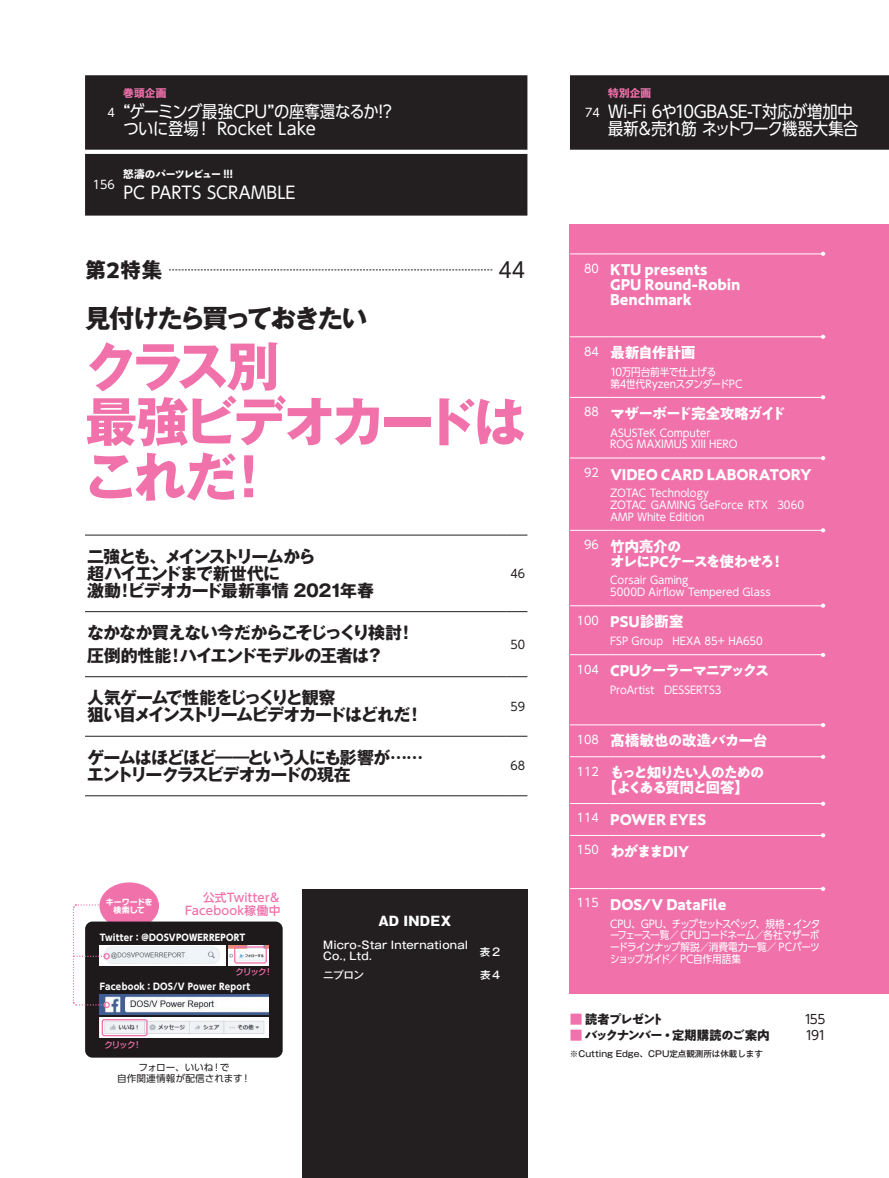
<style>
.page{position:relative;width:889px;height:1178px;background:#fff}
.page>*{position:absolute;margin:0;border:0;box-sizing:border-box;transform-origin:0 0}
.t1{font:700 53.1px/55.3px "Gothic MB101 Pro";letter-spacing:-.075em;color:#f171ab}
.t2{font:700 25.5px "Gothic MB101 Pro";letter-spacing:-.075em;color:#231f20}
.t3{font:700 21.3px "PA1 Gothic Std";color:#231f20}
.t4{font:21.3px "UD Shin Go C Oniz Pr 6";color:#231f20}
.t5{font:16.95px/17px "UD Shin Go C Oniz Pr 6";letter-spacing:-.015em;color:#fff}
.t6{font:700 16.95px/17px "Gothic MB101 Pro";letter-spacing:-.07em;color:#231f20}
.t7{font:700 16.95px/22.5px "Gothic MB101 Pro";letter-spacing:-.05em;color:#231f20}
.t8{font:700 16.95px/17px "Gothic MB101 Pro";letter-spacing:-.09em;color:#231f20}
.t9{font:700 14.85px/14.9px "PA1 Gothic Std";letter-spacing:-.01em;color:#fff}
.t10{font:700 14.85px/32px "PA1 Gothic Std";letter-spacing:-.03em;color:#fff}
.t11{font:700 14.85px/14.9px "PA1 Gothic Std";letter-spacing:-.07em;color:#fff}
.t12{font:700 14.85px/32px "PA1 Gothic Std";letter-spacing:-.095em;color:#fff}
.t13{font:700 14.85px "PA1 Gothic Std";letter-spacing:-.105em;color:#fff}
.t14{font:700 14.85px "PA1 Gothic Std";letter-spacing:-.005em;color:#fff}
.t15{font:700 12.75px "PA1 Gothic Std";letter-spacing:-.09em;color:#231f20}
.t16{font:700 12.75px "PA1 Gothic Std";letter-spacing:-.11em;color:#231f20}
.t17{font:800 12.75px "Gothic MB101 Pro";letter-spacing:.02em;color:#fff}
.t18{font:12.75px "UD Shin Go C Oniz Pr 6";letter-spacing:-.125em;color:#231f20}
.t19{font:500 11.7px/12.8px "UD Shin Go Pro";letter-spacing:.02em;color:#f171ab;text-align:right}
.t20{font:11.7px "UD Shin Go C Oniz Pr 6";color:#231f20}
.t21{font:11.7px "UD Shin Go C Oniz Pr 6";color:#fff}
.t22{font:10.65px/11.7px "UD Shin Go C Oniz Pr 6";letter-spacing:-.005em;color:#fff}
.t23{font:500 10.65px/10.6px "Gothic MB101 Pro";letter-spacing:.01em;color:#fff}
.t24{font:10.65px/11.7px "UD Shin Go C Oniz Pr 6";letter-spacing:-.025em;color:#fff}
.t25{font:10.65px "P Bunkyu Md Go Std EB";letter-spacing:-.13em;color:#fff}
.t26{font:10.65px "P Bunkyu Md Go Std EB";letter-spacing:.015em;color:#f171ab}
.t27{font:9.6px/11.7px "UD Shin Go Pro";letter-spacing:.005em;color:#231f20;text-align:center}
.t28{font:700 9.15px "UD Shin Go C Oniz Pr 6";letter-spacing:.025em;color:#fff}
.t29{font:500 8.55px "Gothic MB101 Pro";color:#231f20}
.t30{font:500 8.55px "Shin M Go Pro";letter-spacing:-.115em;color:#f171ab}
.t31{font:700 7.95px/8.6px "Shin M Go Pro";letter-spacing:-.015em;color:#fff;text-align:center}
.s1{font-weight:300;color:#f171ab}
</style>
<div class="page">
<svg style="left:169px;top:270px;width:323px;height:1px"></svg>
<div style="left:302px;top:889px;width:225px;height:289px;background:#231f20"></div>
<div style="left:570px;top:75px;width:319px;height:75px;background:#231f20"></div>
<div style="left:99px;top:882px;width:60px;height:47px;background:#f171ab;border-radius:50%"></div>
<div style="left:85px;top:921px;width:198px;height:136px;background:#1e1a1b;border-radius:7px"></div>
<img style="left:105px;top:945px;width:121px;height:20px">
<img style="left:228px;top:945px;width:40px;height:20px">
<img style="left:100px;top:994px;width:168px;height:20px">
<img style="left:100px;top:1017px;width:168px;height:21px">
<div style="left:102px;top:1019px;width:46px;height:17px;border:1px solid #f171ab;border-radius:2px"></div>
<div style="left:234px;top:946px;width:33px;height:17px;border:1px solid #f171ab;border-radius:2px"></div>
<div style="left:103px;top:1002px;width:7px;height:6px;border:1px solid #f171ab;border-radius:50%"></div>
<svg style="left:72px;top:904px;width:33px;height:102px"></svg>
<div style="left:103px;top:953px;width:7px;height:6px;border:1px solid #f171ab;border-radius:50%"></div>
<div style="left:570px;top:224px;width:319px;height:770px;background:#f171ab"></div>
<hr style="left:570px;top:254px;width:38px;height:1px;background:#fff">
<hr style="left:608px;top:254px;width:217px;height:1px;background:#fff">
<hr style="left:570px;top:336px;width:38px;height:1px;background:#fff">
<hr style="left:608px;top:336px;width:217px;height:1px;background:#fff">
<hr style="left:570px;top:397px;width:38px;height:1px;background:#fff">
<hr style="left:608px;top:397px;width:217px;height:1px;background:#fff">
<hr style="left:570px;top:458px;width:38px;height:1px;background:#fff">
<hr style="left:608px;top:458px;width:217px;height:1px;background:#fff">
<hr style="left:570px;top:530px;width:38px;height:1px;background:#fff">
<hr style="left:608px;top:530px;width:217px;height:1px;background:#fff">
<hr style="left:570px;top:605px;width:38px;height:1px;background:#fff">
<hr style="left:608px;top:605px;width:217px;height:1px;background:#fff">
<hr style="left:570px;top:654px;width:38px;height:1px;background:#fff">
<hr style="left:608px;top:654px;width:217px;height:1px;background:#fff">
<hr style="left:570px;top:724px;width:38px;height:1px;background:#fff">
<hr style="left:608px;top:724px;width:217px;height:1px;background:#fff">
<hr style="left:570px;top:756px;width:38px;height:1px;background:#fff">
<hr style="left:608px;top:756px;width:217px;height:1px;background:#fff">
<hr style="left:570px;top:803px;width:38px;height:1px;background:#fff">
<hr style="left:608px;top:803px;width:217px;height:1px;background:#fff">
<hr style="left:570px;top:835px;width:38px;height:1px;background:#fff">
<hr style="left:608px;top:835px;width:217px;height:1px;background:#fff">
<hr style="left:570px;top:888px;width:38px;height:1px;background:#fff">
<hr style="left:608px;top:888px;width:217px;height:1px;background:#fff">
<svg style="left:821px;top:252px;width:4px;height:4px"></svg>
<svg style="left:821px;top:335px;width:4px;height:4px"></svg>
<svg style="left:821px;top:456px;width:4px;height:4px"></svg>
<svg style="left:821px;top:395px;width:4px;height:4px"></svg>
<svg style="left:821px;top:528px;width:4px;height:4px"></svg>
<svg style="left:821px;top:603px;width:4px;height:5px"></svg>
<svg style="left:821px;top:653px;width:4px;height:4px"></svg>
<svg style="left:821px;top:723px;width:4px;height:4px"></svg>
<svg style="left:821px;top:755px;width:4px;height:4px"></svg>
<svg style="left:821px;top:801px;width:4px;height:5px"></svg>
<svg style="left:821px;top:833px;width:4px;height:4px"></svg>
<svg style="left:821px;top:887px;width:4px;height:4px"></svg>
<hr style="left:85px;top:535px;width:421px;height:1px;background:#231f20">
<svg style="left:506px;top:535px;width:21px;height:1px"></svg>
<hr style="left:85px;top:611px;width:421px;height:1px;background:#231f20">
<svg style="left:506px;top:611px;width:21px;height:1px"></svg>
<hr style="left:85px;top:676px;width:421px;height:1px;background:#231f20">
<svg style="left:506px;top:676px;width:21px;height:1px"></svg>
<hr style="left:85px;top:736px;width:421px;height:1px;background:#231f20">
<svg style="left:506px;top:736px;width:21px;height:1px"></svg>
<hr style="left:85px;top:795px;width:421px;height:1px;background:#231f20">
<svg style="left:506px;top:795px;width:21px;height:1px"></svg>
<div style="left:85px;top:75px;width:442px;height:141px;background:#231f20"></div>
<p class="t21" style="left:107px;top:103px;width:9px">4</p>
<p class="t26" style="left:123px;top:85px;width:45px">巻頭企画</p>
<h3 class="t5" style="left:123px;top:102px;width:270px">“ゲーミング最強CPU”の座奪還なるか!?ついに登場！ Rocket Lake</h3>
<p class="t21" style="left:93px;top:175px;width:24px">156</p>
<p class="t25" style="left:123px;top:166px;width:111px">怒濤のパーツレビュー !!!</p>
<h3 class="t5" style="left:123px;top:183px;width:174px">PC PARTS SCRAMBLE</h3>
<h3 class="t3" style="left:85px;top:256px;width:79px">第2特集</h3>
<h2 class="t2" style="left:85px;top:297px;width:284px">見付けたら買っておきたい</h2>
<h1 class="t1" style="left:84px;top:332px;width:444px">クラス別<br>最強ビデオカードはこれだ！</h1>
<h3 class="t4" style="left:498px;top:253px;width:28px">44</h3>
<h3 class="t6" style="left:87px;top:546px;width:289px">二強とも、メインストリームから<br>超ハイエンドまで新世代に<br>激動！ビデオカード最新事情 2021年春</h3>
<h3 class="t7" style="left:87px;top:619px;width:329px">なかなか買えない今だからこそじっくり検討！圧倒的性能！ハイエンドモデルの王者は？</h3>
<p class="t20" style="left:510px;top:564px;width:16px">46</p>
<p class="t20" style="left:510px;top:635px;width:16px">50</p>
<h3 class="t8" style="left:87px;top:687px;width:337px">人気ゲームで性能をじっくりと観察<br>狙い目メインストリームビデオカードはどれだ！</h3>
<p class="t20" style="left:510px;top:697px;width:16px">59</p>
<h3 class="t6" style="left:87px;top:747px;width:338px">ゲームはほどほど――という人にも影響が……エントリークラスビデオカードの現在</h3>
<p class="t20" style="left:510px;top:757px;width:16px">68</p>
<p class="t19" style="left:185px;top:891px;width:97px">公式Twitter＆<br>Facebook稼働中</p>
<p class="t31" style="left:106px;top:896px;width:48px">キーワードを検索して</p>
<p class="t28" style="left:100px;top:930px;width:147px">Twitter：@DOSVPOWERREPORT</p>
<p class="t30" style="left:236px;top:965px;width:39px">クリック！</p>
<p class="t28" style="left:100px;top:979px;width:152px">Facebook：DOS/V Power Report</p>
<p class="t30" style="left:104px;top:1038px;width:39px">クリック！</p>
<p class="t27" style="left:117px;top:1061px;width:135px">フォロー、いいね！で<br>自作関連情報が配信されます！</p>
<p class="t17" style="left:378px;top:910px;width:74px">AD INDEX</p>
<p class="t23" style="left:323px;top:939px;width:146px">Micro-Star International<br>Co., Ltd.</p>
<p class="t23" style="left:480px;top:945px;width:22px">表2</p>
<p class="t23" style="left:323px;top:968px;width:43px">ニプロン</p>
<p class="t23" style="left:480px;top:968px;width:21px">表4</p>
<p class="t21" style="left:585px;top:103px;width:16px">74</p>
<p class="t26" style="left:608px;top:85px;width:44px">特別企画</p>
<h3 class="t5" style="left:608px;top:102px;width:252px">Wi-Fi 6や10GBASE-T対応が増加中最新＆売れ筋 ネットワーク機器大集合</h3>
<h3 class="t9" style="left:610px;top:264px;width:132px;text-indent:-26px"><sup>80</sup> KTU presents　<br>GPU Round-Robin<br>Benchmark</h3>
<h3 class="t10" style="left:584px;top:339px;width:113px"><sup>84</sup> 最新自作計画</h3>
<p class="t24" style="left:610px;top:365px;width:134px">10万円台前半で仕上げる<br>第4世代RyzenスタンダードPC</p>
<h3 class="t11" style="left:584px;top:408px;width:203px"><sup>88</sup> マザーボード完全攻略ガイド</h3>
<p class="t22" style="left:610px;top:426px;width:129px">ASUSTeK Computer<br>ROG MAXIMUS XIII HERO</p>
<h3 class="t9" style="left:584px;top:468px;width:229px"><sup>92</sup> VIDEO CARD LABORATORY</h3>
<p class="t22" style="left:610px;top:487px;width:214px">ZOTAC Technology<br>ZOTAC GAMING GeForce RTX 3060　　<br>AMP White Edition</p>
<h3 class="t11" style="left:610px;top:541px;width:176px;text-indent:-26px"><sup>96</sup> 竹内亮介の<br>オレにPCケースを使わせろ！</h3>
<p class="t22" style="left:610px;top:574px;width:162px">Corsair Gaming<br>5000D Airflow Tempered Glass</p>
<h3 class="t10" style="left:577px;top:608px;width:108px"><sup>100</sup> PSU診断室</h3>
<p class="t22" style="left:610px;top:634px;width:154px">FSP Group　HEXA 85+ HA650</p>
<h3 class="t13" style="left:577px;top:661px;width:194px"><sup>104</sup> CPUクーラーマニアックス</h3>
<p class="t22" style="left:610px;top:683px;width:113px">ProArtist　DESSERTS3</p>
<h3 class="t12" style="left:577px;top:727px;width:192px"><sup>108</sup> 髙橋敏也の改造バカ一台<br><sup>112</sup> もっと知りたい人のための</h3>
<h3 class="t10" style="left:577px;top:773px;width:173px;text-indent:26px">【よくある質問と回答】<br><sup>114</sup> POWER EYES<br><sup>150</sup> わがままDIY</h3>
<h3 class="t14" style="left:577px;top:895px;width:151px"><sup>115</sup> DOS/V DataFile</h3>
<p class="t22" style="left:610px;top:917px;width:212px;text-align:justify">CPU、GPU、チップセットスペック、規格・インターフェース一覧／ CPUコードネーム／各社マザーボードラインナップ解説／消費電力一覧／ PCパーツショップガイド／ PC自作用語集</p>
<p class="t16" style="left:569px;top:1011px;width:96px"><span class="s1">■</span> 読者プレゼント</p>
<p class="t18" style="left:804px;top:1009px;width:23px">155</p>
<p class="t15" style="left:569px;top:1027px;width:202px"><span class="s1">■</span> バックナンバー・定期購読のご案内</p>
<p class="t18" style="left:805px;top:1025px;width:22px">191</p>
<p class="t29" style="left:570px;top:1046px;width:194px">※Cutting Edge、CPU定点観測所は休載します</p>
</div>
